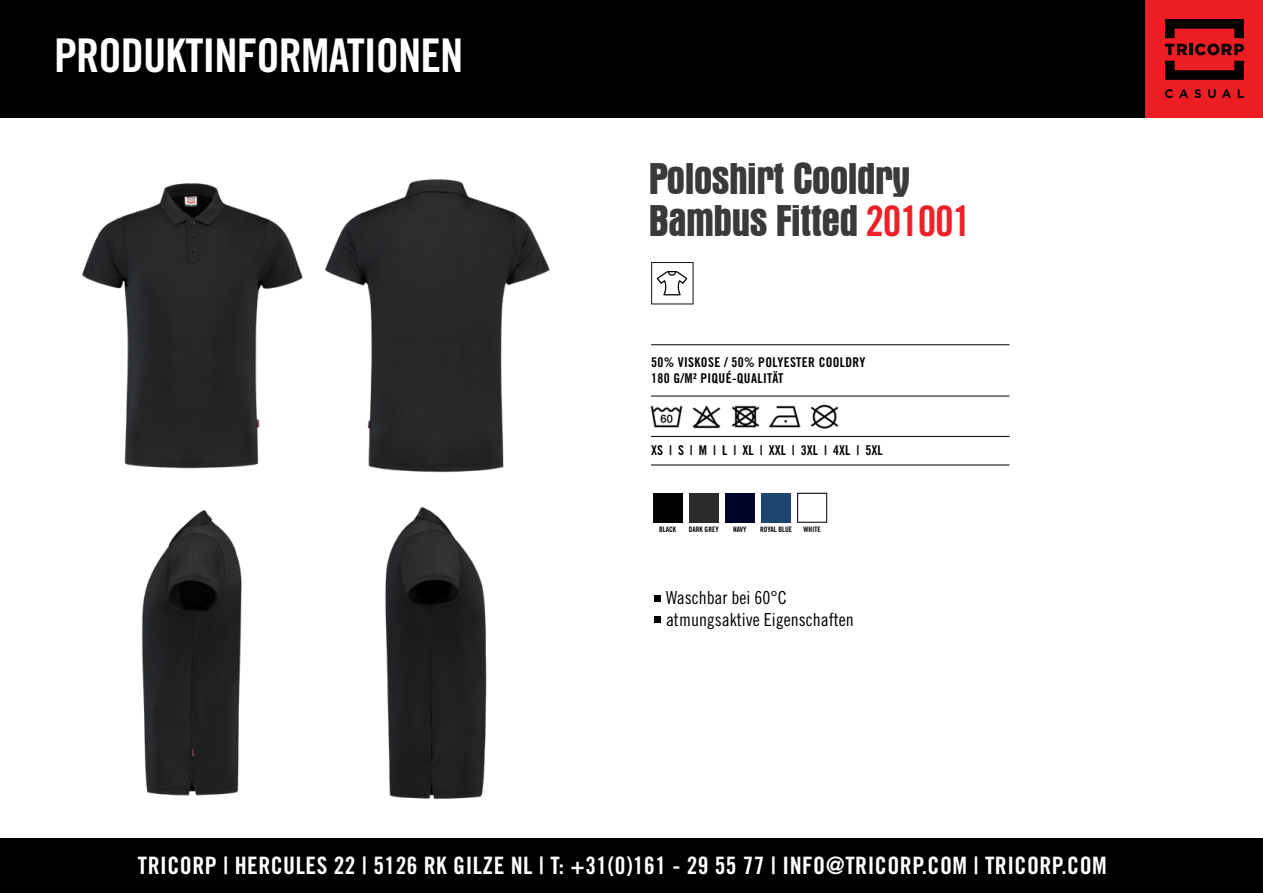
<style>
.page{position:relative;width:1263px;height:893px;background:#fff}
.page>*{position:absolute;margin:0;border:0;box-sizing:border-box;transform-origin:0 0}
.t1{font:46.5px "Trade Gothic LT Std Bd Cn 20";letter-spacing:-.02em;color:#fff}
.t2{font:700 condensed 45px/42px "Aurora BT";letter-spacing:-.025em;color:#393b38}
.t3{font:24px "Trade Gothic LT Std Bd Cn 20";letter-spacing:.02em;color:#fff}
.t4{font:18px/21.6px "Trade Gothic LT Std Cn 18";color:#000}
.t5{font:13.5px/16.5px "Trade Gothic LT Std Bd Cn 20";letter-spacing:.025em;color:#000}
.t6{font:13.5px "Trade Gothic LT Std Bd Cn 20";color:#000}
.t7{font:7.5px "Trade Gothic LT Std Bd Cn 20";color:#000}
.s1{font-family:"Trade Gothic LT Std Bd Cn 20";font-weight:400;font-stretch:normal;font-size:42px;color:#ed2127}
</style>
<div class="page">
<div style="left:0;top:0;width:1263px;height:117px;background:#000"></div>
<div style="left:0;top:839px;width:1263px;height:54px;background:#000"></div>
<div style="left:1146px;top:0;width:117px;height:117px;background:#ed1d24"></div>
<svg style="left:1165px;top:44px;width:79px;height:11px"></svg>
<svg style="left:1165px;top:19px;width:79px;height:19px"></svg>
<svg style="left:1165px;top:61px;width:79px;height:19px"></svg>
<svg style="left:1165px;top:89px;width:8px;height:9px"></svg>
<svg style="left:1179px;top:89px;width:9px;height:9px"></svg>
<svg style="left:1194px;top:89px;width:7px;height:9px"></svg>
<svg style="left:1208px;top:89px;width:8px;height:9px"></svg>
<svg style="left:1222px;top:89px;width:9px;height:9px"></svg>
<svg style="left:1238px;top:89px;width:6px;height:9px"></svg>
<img style="left:82px;top:183px;width:204px;height:286px">
<img style="left:286px;top:179px;width:264px;height:294px">
<hr style="left:651px;top:344px;width:358px;height:1px;background:#000">
<hr style="left:651px;top:396px;width:358px;height:1px;background:#000">
<hr style="left:651px;top:436px;width:358px;height:1px;background:#000">
<hr style="left:651px;top:465px;width:358px;height:1px;background:#000">
<img style="left:650px;top:405px;width:33px;height:23px">
<img style="left:692px;top:405px;width:29px;height:24px">
<img style="left:731px;top:405px;width:29px;height:23px">
<img style="left:768px;top:405px;width:33px;height:23px">
<img style="left:810px;top:404px;width:29px;height:25px">
<img style="left:653px;top:493px;width:29px;height:29px">
<img style="left:689px;top:493px;width:29px;height:29px">
<img style="left:725px;top:493px;width:29px;height:29px">
<img style="left:761px;top:493px;width:29px;height:29px">
<div style="left:797px;top:493px;width:30px;height:29px;border:1px solid #000"></div>
<svg style="left:651px;top:262px;width:43px;height:42px"></svg>
<img style="left:141px;top:510px;width:101px;height:286px">
<img style="left:385px;top:506px;width:102px;height:293px">
<svg style="left:654px;top:596px;width:6px;height:6px"></svg>
<svg style="left:654px;top:617px;width:6px;height:6px"></svg>
<h1 class="t1" style="left:54px;top:27px;width:411px">PRODUKTINFORMATIONEN</h1>
<h2 class="t2" style="left:648px;top:158px;width:324px">Poloshirt Cooldry<br>Bambus Fitted <span class="s1">201001</span></h2>
<p class="t5" style="left:651px;top:354px;width:216px">50% VISKOSE / 50% POLYESTER COOLDRY<br>180 G/M² PIQUÉ-QUALITÄT</p>
<p class="t6" style="left:651px;top:442px;width:233px">XS | S | M | L | XL | XXL | 3XL | 4XL | 5XL</p>
<p class="t7" style="left:659px;top:525px;width:19px">BLACK</p>
<p class="t7" style="left:689px;top:525px;width:31px">DARK GREY</p>
<p class="t7" style="left:733px;top:525px;width:15px">NAVY</p>
<p class="t7" style="left:760px;top:525px;width:34px">ROYAL BLUE</p>
<p class="t7" style="left:804px;top:525px;width:19px">WHITE</p>
<p class="t4" style="left:666px;top:587px;width:189px">Waschbar bei 60°C atmungsaktive Eigenschaften</p>
<p class="t3" style="left:138px;top:850px;width:970px">TRICORP | HERCULES 22 | 5126 RK GILZE NL | T: +31(0)161 - 29 55 77 | INFO@TRICORP.COM | TRICORP.COM</p>
</div>
